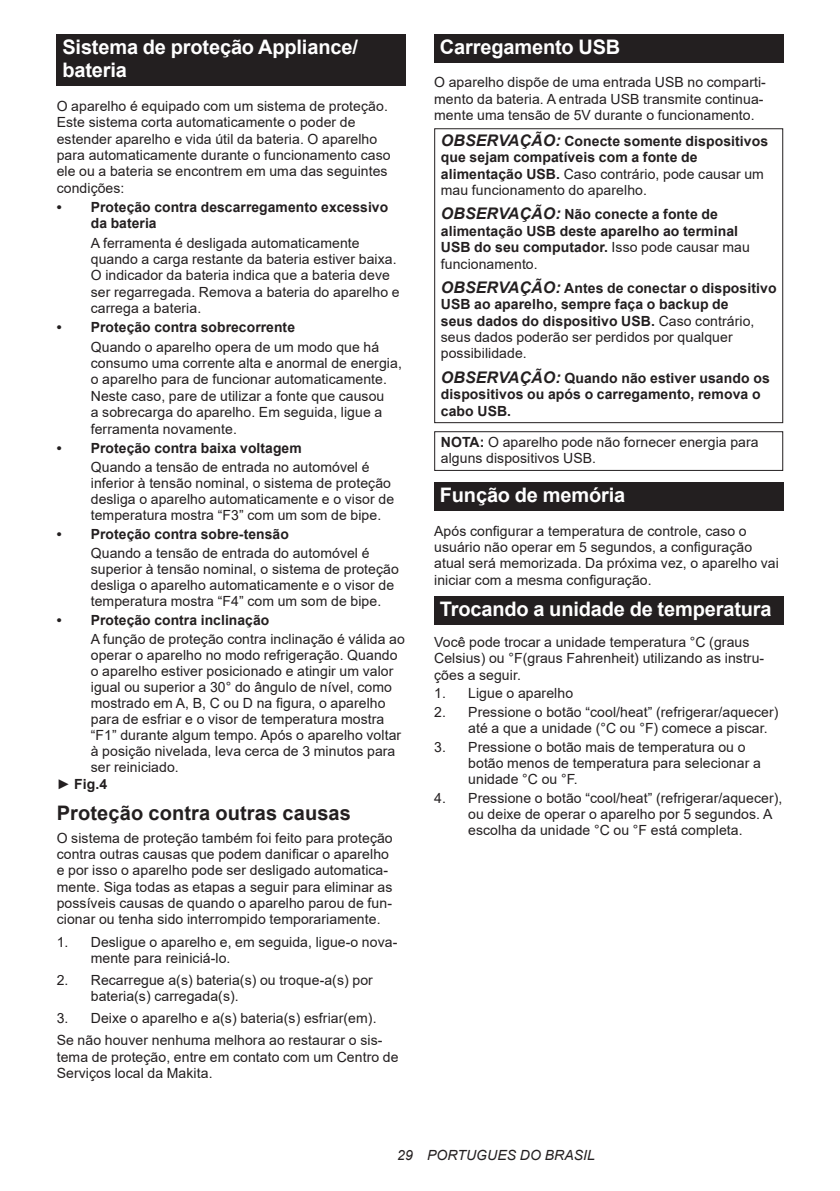
<style>
.page{position:relative;width:840px;height:1191px;background:#fff}
.page>*{position:absolute;margin:0;border:0;box-sizing:border-box;transform-origin:0 0}
.t1{font:700 20px/23.4px "Arial";letter-spacing:-.01em;color:#fff}
.t2{font:700 20px "Arial";letter-spacing:.005em;color:#231f20}
.t3{font:14px/16.4px "Arial";letter-spacing:.005em;color:#231f20}
.t4{font:700 14px/16.4px "Arial";letter-spacing:.005em;color:#231f20}
.t5{font:italic 14px "Arial";letter-spacing:.005em;color:#231f20}
.s1{font-weight:400}
.s2{font-style:italic;font-size:16px}
.s3{font-weight:700}
</style>
<div class="page">
<div style="left:57px;top:34px;width:348px;height:52px;background:#231f20"></div>
<div style="left:434px;top:34px;width:348px;height:29px;background:#231f20"></div>
<div style="left:434px;top:128px;width:348px;height:295px;border:1px solid #231f20"></div>
<div style="left:434px;top:431px;width:348px;height:40px;border:1px solid #231f20"></div>
<div style="left:434px;top:482px;width:348px;height:29px;background:#231f20"></div>
<div style="left:434px;top:596px;width:348px;height:28px;background:#231f20"></div>
<h1 class="t1" style="left:62px;top:36px;width:297px">Sistema de proteção Appliance/ bateria</h1>
<p class="t3" style="left:57px;top:98px;width:335px">O aparelho é equipado com um sistema de proteção.<br>Este sistema corta automaticamente o poder de estender aparelho e vida útil da bateria. O aparelho para automaticamente durante o funcionamento caso ele ou a bateria se encontrem em uma das seguintes condições:</p>
<p class="t4" style="left:91px;top:199px;width:299px;text-indent:-34px">• Proteção contra descarregamento excessivo da bateria</p>
<p class="t3" style="left:91px;top:234px;width:310px">A ferramenta é desligada automaticamente quando a carga restante da bateria estiver baixa.<br>O indicador da bateria indica que a bateria deve ser regarregada. Remova a bateria do aparelho e carrega a bateria.</p>
<p class="t4" style="left:57px;top:319px;width:240px">• Proteção contra sobrecorrente</p>
<p class="t3" style="left:91px;top:338px;width:312px">Quando o aparelho opera de um modo que há consumo uma corrente alta e anormal de energia, o aparelho para de funcionar automaticamente.<br>Neste caso, pare de utilizar a fonte que causou<br>a sobrecarga do aparelho. Em seguida, ligue a ferramenta novamente.</p>
<p class="t4" style="left:57px;top:440px;width:246px">• Proteção contra baixa voltagem</p>
<p class="t3" style="left:91px;top:459px;width:305px">Quando a tensão de entrada no automóvel é inferior à tensão nominal, o sistema de proteção desliga o aparelho automaticamente e o visor de temperatura mostra “F3” com um som de bipe.</p>
<p class="t4" style="left:57px;top:526px;width:233px">• Proteção contra sobre-tensão</p>
<p class="t3" style="left:91px;top:545px;width:309px">Quando a tensão de entrada do automóvel é superior à tensão nominal, o sistema de proteção desliga o aparelho automaticamente e o visor de temperatura mostra “F4” com um som de bipe.</p>
<p class="t4" style="left:57px;top:612px;width:214px">• Proteção contra inclinação</p>
<p class="t3" style="left:91px;top:631px;width:315px">A função de proteção contra inclinação é válida ao</p>
<p class="t3" style="left:91px;top:647px;width:308px">operar o aparelho no modo refrigeração. Quando</p>
<p class="t3" style="left:91px;top:663px;width:304px">o aparelho estiver posicionado e atingir um valor</p>
<p class="t3" style="left:91px;top:679px;width:302px">igual ou superior a 30° do ângulo de nível, como</p>
<p class="t3" style="left:91px;top:695px;width:296px">mostrado em A, B, C ou D na figura, o aparelho</p>
<p class="t3" style="left:91px;top:711px;width:295px">para de esfriar e o visor de temperatura mostra</p>
<p class="t3" style="left:91px;top:727px;width:312px">“F1” durante algum tempo. Após o aparelho voltar</p>
<p class="t3" style="left:91px;top:743px;width:306px">à posição nivelada, leva cerca de 3 minutos para</p>
<p class="t3" style="left:91px;top:759px;width:89px">ser reiniciado.</p>
<p class="t4" style="left:57px;top:775px;width:52px"><span class="s1">►</span> Fig.4</p>
<h1 class="t2" style="left:57px;top:799px;width:295px">Proteção contra outras causas</h1>
<p class="t3" style="left:57px;top:829px;width:337px">O sistema de proteção também foi feito para proteção contra outras causas que podem danificar o aparelho e por isso o aparelho pode ser desligado automatica&shy;mente. Siga todas as etapas a seguir para eliminar as possíveis causas de quando o aparelho parou de fun&shy;cionar ou tenha sido interrompido temporariamente.</p>
<p class="t3" style="left:91px;top:933px;width:308px;text-indent:-34px">1. Desligue o aparelho e, em seguida, ligue-o nova&shy;mente para reiniciá-lo.</p>
<p class="t3" style="left:91px;top:971px;width:283px;text-indent:-34px">2. Recarregue a(s) bateria(s) ou troque-a(s) por bateria(s) carregada(s).</p>
<p class="t3" style="left:57px;top:1007px;width:327px;line-height:22px">3. Deixe o aparelho e a(s) bateria(s) esfriar(em).<br>Se não houver nenhuma melhora ao restaurar o sis-</p>
<p class="t3" style="left:57px;top:1048px;width:343px">tema de proteção, entre em contato com um Centro de<br>Serviços local da Makita.</p>
<h1 class="t1" style="left:439px;top:36px;width:182px">Carregamento USB</h1>
<p class="t3" style="left:434px;top:74px;width:333px">O aparelho dispõe de uma entrada USB no comparti&shy;mento da bateria. A entrada USB transmite continua&shy;mente uma tensão de 5V durante o funcionamento.</p>
<p class="t4" style="left:440px;top:133px;width:329px"><span class="s2">OBSERVAÇÃO:</span> Conecte somente dispositivos que sejam compatíveis com a fonte de alimentação USB. <span class="s1">Caso contrário, pode causar um mau funcionamento do aparelho.</span></p>
<p class="t4" style="left:440px;top:206px;width:310px"><span class="s2">OBSERVAÇÃO:</span> Não conecte a fonte de alimentação USB deste aparelho ao terminal USB do seu computador. <span class="s1">Isso pode causar mau funcionamento.</span></p>
<p class="t4" style="left:440px;top:280px;width:337px"><span class="s2">OBSERVAÇÃO:</span> Antes de conectar o dispositivo USB ao aparelho, sempre faça o backup de<br>seus dados do dispositivo USB. <span class="s1">Caso contrário, seus dados poderão ser perdidos por qualquer possibilidade.</span></p>
<p class="t4" style="left:440px;top:370px;width:330px"><span class="s2">OBSERVAÇÃO:</span> Quando não estiver usando os dispositivos ou após o carregamento, remova o cabo USB.</p>
<p class="t3" style="left:440px;top:434px;width:319px"><span class="s3">NOTA:</span> O aparelho pode não fornecer energia para alguns dispositivos USB.</p>
<h1 class="t1" style="left:439px;top:484px;width:187px">Função de memória</h1>
<p class="t3" style="left:434px;top:522px;width:346px">Após configurar a temperatura de controle, caso o usuário não operar em 5 segundos, a configuração atual será memorizada. Da próxima vez, o aparelho vai iniciar com a mesma configuração.</p>
<h1 class="t1" style="left:439px;top:597px;width:333px">Trocando a unidade de temperatura</h1>
<p class="t3" style="left:434px;top:633px;width:331px">Você pode trocar a unidade temperatura °C (graus<br>Celsius) ou °F(graus Fahrenheit) utilizando as instru&shy;ções a seguir.</p>
<p class="t3" style="left:434px;top:685px;width:140px">1. Ligue o aparelho</p>
<p class="t3" style="left:468px;top:704px;width:311px;text-indent:-34px">2. Pressione o botão “cool/heat” (refrigerar/aquecer) até a que a unidade (°C ou °F) comece a piscar.</p>
<p class="t3" style="left:468px;top:739px;width:294px;text-indent:-34px">3. Pressione o botão mais de temperatura ou o botão menos de temperatura para selecionar a unidade °C ou °F.</p>
<p class="t3" style="left:468px;top:790px;width:315px;text-indent:-34px">4. Pressione o botão “cool/heat” (refrigerar/aquecer), ou deixe de operar o aparelho por 5 segundos. A escolha da unidade °C ou °F está completa.</p>
<p class="t5" style="left:397px;top:1146px;width:199px">29 PORTUGUES DO BRASIL</p>
</div>
